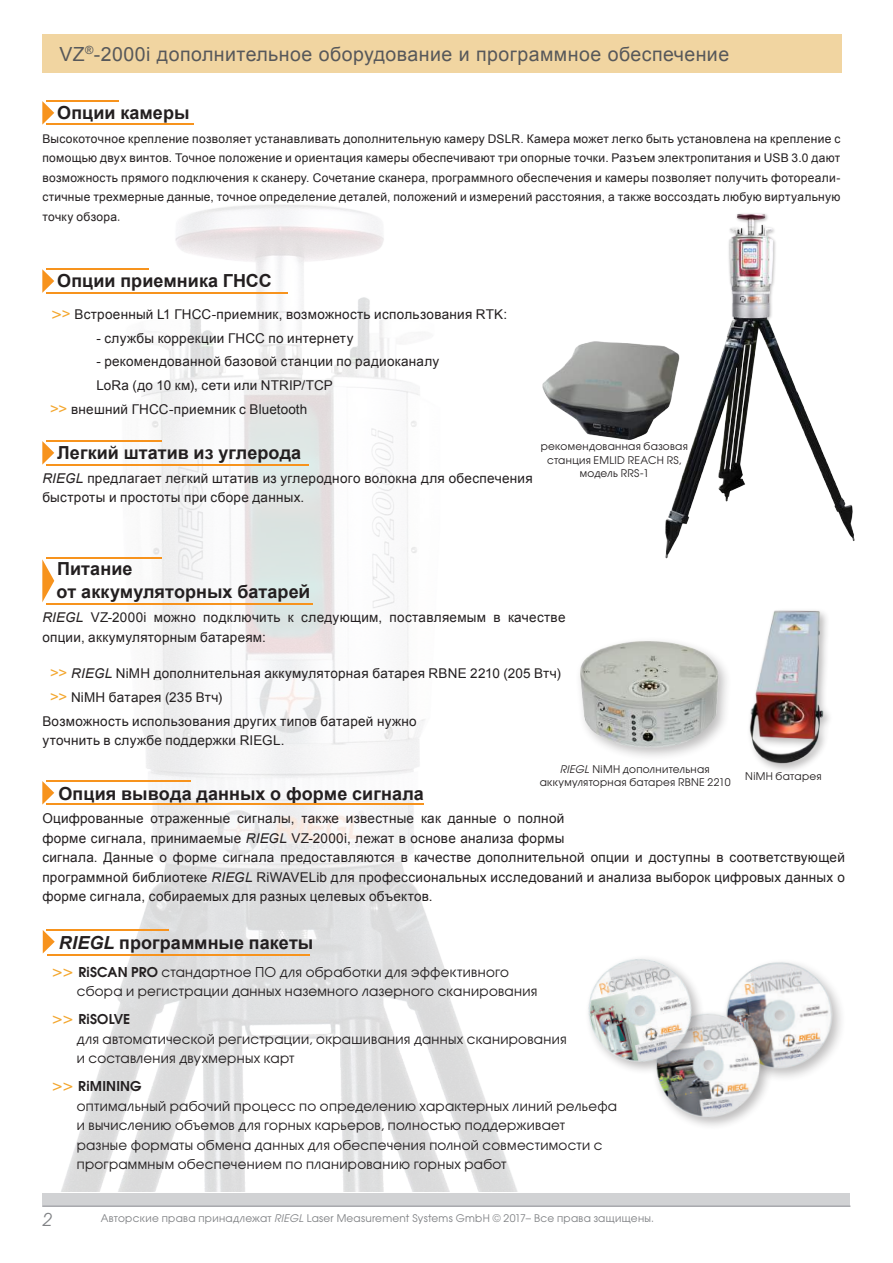
<style>
.page{position:relative;width:893px;height:1263px;background:#fff}
.page>*{position:absolute;margin:0;border:0;box-sizing:border-box;transform-origin:0 0}
.t1{font:19.5px "Arial";letter-spacing:.025em;color:#57585a}
.t2{font:700 18px/23.7px "Arial";letter-spacing:.005em;color:#231f20}
.t3{font:italic 18px "Avant Garde IT Cby BT";color:#808285}
.t4{font:13.5px/19.5px "Arial";letter-spacing:.02em;color:#231f20}
.t5{font:13.5px/19.5px "Avangard TM";letter-spacing:.02em;color:#231f20}
.t6{font:12px/19.5px "Arial";letter-spacing:.025em;color:#231f20;text-align:justify}
.t7{font:10.5px/13.5px "Avangard TM";letter-spacing:.03em;color:#231f20;text-align:center}
.t8{font:10.5px "Avangard TM";letter-spacing:.025em;color:#808285}
.s1{font-family:"Avangard TM"}
.s2{font-family:"Avant Garde IT Cby BT";font-weight:600;font-size:15px;color:#f3a62d}
.s3{font-size:15px;color:#f3a62d}
.s4{font-style:italic}
.s5{font-weight:700}
</style>
<div class="page">
<img style="left:42px;top:112px;width:475px;height:1079px">
<div style="left:43px;top:1194px;width:807px;height:13px;background:#d1d2d4"></div>
<div style="left:42px;top:35px;width:800px;height:38px;background:#f1d5a1"></div>
<hr style="left:43px;top:1205px;width:807px;height:2px;background:#a8a9ad">
<img style="left:665px;top:323px;width:190px;height:236px">
<div style="left:727px;top:212px;width:50px;height:111px;background:#231f20;opacity:.3"></div>
<img style="left:727px;top:214px;width:50px;height:105px">
<hr style="left:46px;top:557px;width:115px;height:2px;background:#f7931d">
<svg style="left:42px;top:559px;width:12px;height:43px"></svg>
<hr style="left:46px;top:603px;width:267px;height:2px;background:#f7931d">
<div style="left:575px;top:636px;width:157px;height:125px;background:#231f20;opacity:.3"></div>
<img style="left:575px;top:636px;width:147px;height:115px">
<div style="left:747px;top:607px;width:87px;height:167px;background:#231f20;opacity:.3"></div>
<img style="left:725px;top:607px;width:109px;height:160px">
<hr style="left:46px;top:100px;width:73px;height:2px;background:#f7931d">
<hr style="left:46px;top:440px;width:115px;height:2px;background:#f7931d">
<hr style="left:46px;top:268px;width:103px;height:2px;background:#f7931d">
<hr style="left:46px;top:780px;width:145px;height:2px;background:#f7931d">
<svg style="left:42px;top:101px;width:12px;height:24px"></svg>
<svg style="left:42px;top:441px;width:12px;height:24px"></svg>
<svg style="left:42px;top:269px;width:12px;height:24px"></svg>
<svg style="left:42px;top:781px;width:12px;height:24px"></svg>
<hr style="left:46px;top:123px;width:148px;height:2px;background:#f7931d">
<hr style="left:46px;top:464px;width:263px;height:2px;background:#f7931d">
<hr style="left:46px;top:293px;width:241px;height:1px;background:#f7931d">
<hr style="left:46px;top:803px;width:378px;height:2px;background:#f7931d">
<img style="left:727px;top:962px;width:114px;height:116px">
<img style="left:658px;top:1006px;width:114px;height:120px">
<img style="left:588px;top:958px;width:130px;height:128px">
<hr style="left:47px;top:929px;width:122px;height:2px;background:#f7931d">
<svg style="left:43px;top:930px;width:12px;height:23px"></svg>
<hr style="left:47px;top:954px;width:263px;height:2px;background:#f7931d">
<img style="left:542px;top:332px;width:141px;height:116px">
<h1 class="t1" style="left:59px;top:41px;width:671px">VZ<sup>®</sup>-2000i дополнительное оборудование и программное обеспечение</h1>
<h2 class="t2" style="left:57px;top:101px;width:134px">Опции камеры</h2>
<p class="t6" style="left:42px;top:129px;width:800px">Высокоточное крепление позволяет устанавливать дополнительную камеру DSLR. Камера может легко быть установлена на крепление с помощью двух винтов. Точное положение и ориентация камеры обеспечивают три опорные точки. Разъем электропитания и USB 3.0 дают возможность прямого подключения к сканеру. Сочетание сканера, программного обеспечения и камеры позволяет получить фотореали&shy;стичные трехмерные данные, точное определение деталей, положений и измерений расстояния, а также воссоздать любую виртуальную точку обзора<span class="s1">.</span></p>
<h2 class="t2" style="left:57px;top:269px;width:216px">Опции приемника ГНСС</h2>
<p class="t4" style="left:50px;top:305px;width:458px"><span class="s2">&gt;</span><span class="s3">&gt;</span> Встроенный L1 ГНСС-приемник, возможность использования RTK:</p>
<p class="t4" style="left:96px;top:328px;width:259px">- службы коррекции ГНСС по интернету</p>
<p class="t4" style="left:96px;top:352px;width:344px">- рекомендованной базовой станции по радиоканалу</p>
<p class="t4" style="left:96px;top:376px;width:238px">LoRa (до 10 км), сети или NTRIP/TCP</p>
<p class="t4" style="left:50px;top:400px;width:259px"><span class="s3">&gt;&gt;</span> внешний ГНСС-приемник с Bluetooth</p>
<h2 class="t2" style="left:57px;top:441px;width:246px">Легкий штатив из углерода</h2>
<p class="t4" style="left:42px;top:468px;width:492px"><span class="s4">RIEGL</span> предлагает легкий штатив из углеродного волокна для обеспечения быстроты и простоты при сборе данных.</p>
<p class="t7" style="left:541px;top:439px;width:149px">рекомендованная базовая станция EMLID REACH RS, модель RRS-1</p>
<h2 class="t2" style="left:57px;top:557px;width:255px">Питание<br>от аккумуляторных батаре<span class="s1">й</span></h2>
<p class="t4" style="left:42px;top:608px;width:525px"><span class="s4">RIEGL</span> VZ-2000i можно подключить к следующим, поставляемым в качестве опции, аккумуляторным батареям:</p>
<p class="t4" style="left:50px;top:664px;width:512px"><span class="s3">&gt;&gt;</span> <span class="s4">RIEGL</span> NiMH дополнительная аккумуляторная батарея RBNE 2210 (205 Втч)</p>
<p class="t4" style="left:50px;top:687px;width:174px"><span class="s3">&gt;&gt;</span> NiMH батарея (235 Втч)</p>
<p class="t4" style="left:42px;top:711px;width:376px">Возможность использования других типов батарей нужно</p>
<p class="t4" style="left:42px;top:731px;width:244px">уточнить в службе поддержки RIEGL.</p>
<h2 class="t2" style="left:59px;top:782px;width:367px">Опция вывода данных о форме сигнала</h2>
<p class="t4" style="left:42px;top:809px;width:804px">Оцифрованные отраженные сигналы, также известные как данные о полной<br>форме сигнала, принимаемые <span class="s4">RIEGL</span> VZ-2000i, лежат в основе анализа формы<br>сигнала. Данные о форме сигнала предоставляются в качестве дополнительной опции и доступны в соответствующей программной библиотеке <span class="s4">RIEGL</span> RiWAVELib для профессиональных исследований и анализа выборок цифровых данных о форме сигнала, собираемых для разных целевых объектов.</p>
<p class="t7" style="left:540px;top:762px;width:192px"><span class="s4">RIEGL</span> NiMH дополнительная аккумуляторная батарея RBNE 2210</p>
<p class="t7" style="left:745px;top:769px;width:78px">NiMH батарея</p>
<h2 class="t2" style="left:59px;top:931px;width:256px"><span class="s4">RIEGL</span> программные пакеты</h2>
<p class="t5" style="left:77px;top:962px;width:462px;text-indent:-26px"><span class="s2">&gt;&gt;</span> <span class="s5">RiSCAN PRO</span> стандартное ПО для обработки для эффективного сбора и регистрации данных наземного лазерного сканирования</p>
<p class="t5" style="left:77px;top:1009px;width:491px;text-indent:-26px"><span class="s2">&gt;&gt;</span> <span class="s5">RiSOLVE<br></span>для автоматической регистрации, окрашивания данных сканирования и составления двухмерных карт</p>
<p class="t5" style="left:77px;top:1076px;width:542px;text-indent:-26px"><span class="s2">&gt;&gt;</span> <span class="s5">RiMINING<br></span>оптимальный рабочий процесс по определению характерных линий рельефа и вычислению объемов для горных карьеров, полностью поддерживает разные форматы обмена данных для обеспечения полной совместимости с программным обеспечением по планированию горных работ</p>
<h2 class="t3" style="left:43px;top:1209px;width:12px">2</h2>
<p class="t8" style="left:101px;top:1211px;width:555px">Авторские права принадлежат <span class="s4">RIEGL</span> Laser Measurement Systems GmbH © 2017– Все права защищены.</p>
</div>
